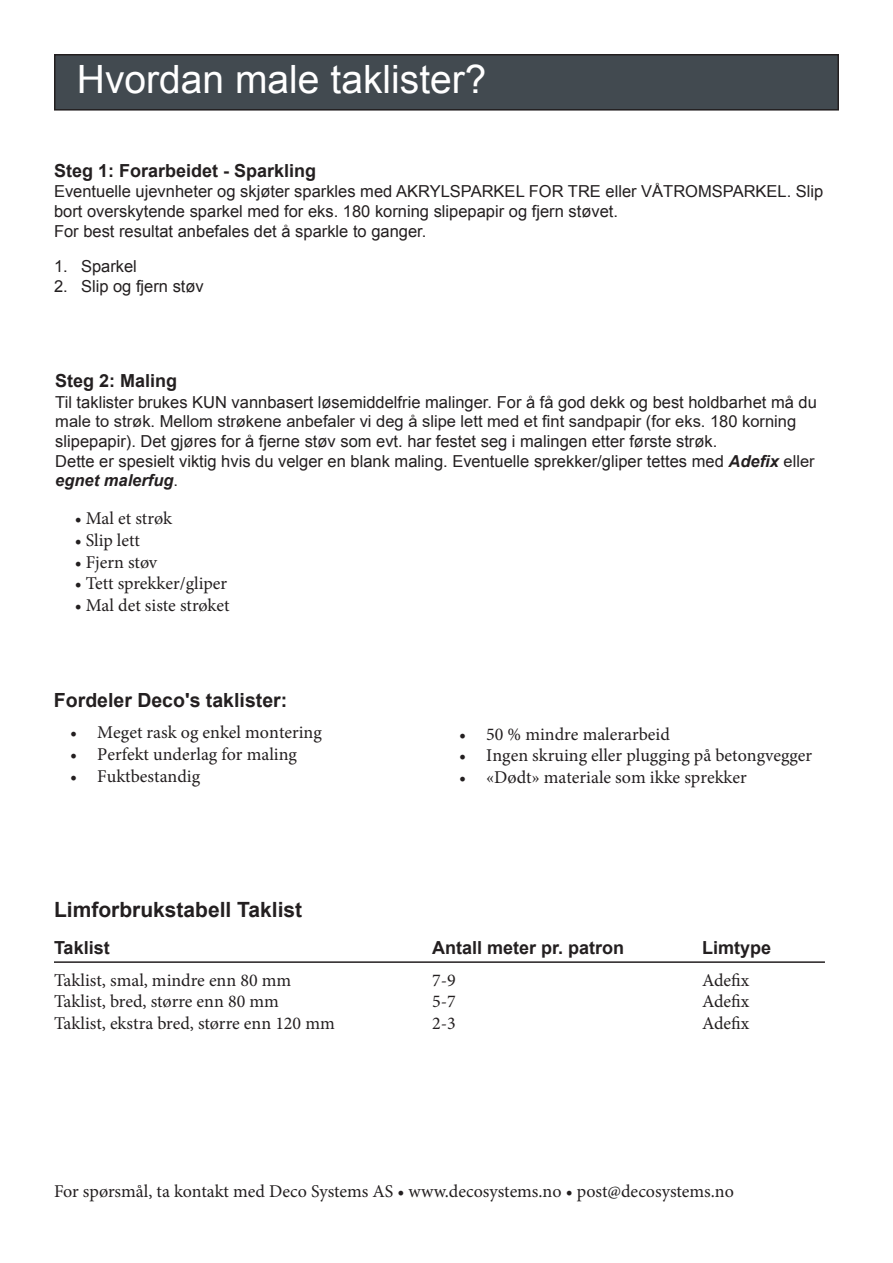
<style>
.page{position:relative;width:893px;height:1263px;background:#fff}
.page>*{position:absolute;margin:0;border:0;box-sizing:border-box;transform-origin:0 0}
.t1{font:39px "Arial";color:#fff}
.t2{font:700 21px "Arial";color:#231f20}
.t3{font:700 19.5px "Arial";color:#231f20}
.t4{font:18px "Minion Pro";color:#231f20}
.t5{font:700 18px "Arial";color:#231f20}
.t6{font:16.5px/19.8px "Arial";color:#231f20}
.t7{font:16.5px "Arial";color:#231f20}
.s1{font-weight:700;font-style:italic}
.s2{font-style:inherit}
</style>
<div class="page">
<div style="left:55px;top:55px;width:783px;height:55px;background:#424a50"></div>
<div style="left:54px;top:54px;width:785px;height:57px;border:2px solid #231f20"></div>
<hr style="left:54px;top:961px;width:771px;height:2px;background:#231f20">
<h1 class="t1" style="left:77px;top:54px;width:411px">Hvordan male taklister?</h1>
<p class="t5" style="left:54px;top:158px;width:264px">Steg 1: Forarbeidet - Sparkling</p>
<p class="t6" style="left:54px;top:181px;width:771px">Eventuelle ujevnheter og skjøter sparkles med AKRYLSPARKEL FOR TRE eller VÅTROMSPARKEL. Slip bort overskytende sparkel med for eks. 180 korning slipepapir og fjern støvet.<br>For best resultat anbefales det å sparkle to ganger.</p>
<p class="t6" style="left:54px;top:257px;width:84px">1. Sparkel</p>
<p class="t6" style="left:54px;top:277px;width:151px">2. Slip og fjern støv</p>
<p class="t5" style="left:55px;top:368px;width:124px">Steg 2: Maling</p>
<p class="t6" style="left:55px;top:392px;width:763px">Til taklister brukes KUN vannbasert løsemiddelfrie malinger. For å få god dekk og best holdbarhet må du</p>
<p class="t7" style="left:55px;top:410px;width:742px">male to strøk. Mellom strøkene anbefaler vi deg å slipe lett med et fint sandpapir (for eks. 180 korning</p>
<p class="t6" style="left:55px;top:431px;width:761px">slipepapir). Det gjøres for å fjerne støv som evt. har festet seg i malingen etter første strøk.<br>Dette er spesielt viktig hvis du velger en blank maling. Eventuelle sprekker/gliper tettes med <span class="s1">Adefix</span> <span class="s2">eller </span><span class="s1">egnet malerfug</span><span class="s2">.</span></p>
<p class="t4" style="left:75px;top:507px;width:99px">• Mal et strøk</p>
<p class="t4" style="left:75px;top:528px;width:67px">• Slip lett</p>
<p class="t4" style="left:75px;top:550px;width:84px">• Fjern støv</p>
<p class="t4" style="left:75px;top:571px;width:154px">• Tett sprekker/gliper</p>
<p class="t4" style="left:75px;top:593px;width:156px">• Mal det siste strøket</p>
<p class="t3" style="left:54px;top:686px;width:235px">Fordeler Deco's taklister:</p>
<p class="t4" style="left:70px;top:720px;width:253px">• Meget rask og enkel montering</p>
<p class="t4" style="left:70px;top:742px;width:228px">• Perfekt underlag for maling</p>
<p class="t4" style="left:70px;top:764px;width:131px">• Fuktbestandig</p>
<p class="t4" style="left:459px;top:722px;width:212px">• 50 % mindre malerarbeid</p>
<p class="t4" style="left:459px;top:743px;width:354px">• Ingen skruing eller plugging på betongvegger</p>
<p class="t4" style="left:459px;top:765px;width:289px">• «Dødt» materiale som ikke sprekker</p>
<p class="t2" style="left:54px;top:895px;width:250px">Limforbrukstabell Taklist</p>
<p class="t5" style="left:54px;top:935px;width:57px">Taklist</p>
<p class="t5" style="left:432px;top:935px;width:194px">Antall meter pr. patron</p>
<p class="t5" style="left:702px;top:935px;width:71px">Limtype</p>
<p class="t4" style="left:54px;top:968px;width:239px">Taklist, smal, mindre enn 80 mm</p>
<p class="t4" style="left:432px;top:968px;width:25px">7-9</p>
<p class="t4" style="left:702px;top:968px;width:49px">Adefix</p>
<p class="t4" style="left:54px;top:990px;width:226px">Taklist, bred, større enn 80 mm</p>
<p class="t4" style="left:432px;top:990px;width:25px">5-7</p>
<p class="t4" style="left:702px;top:990px;width:49px">Adefix</p>
<p class="t4" style="left:54px;top:1011px;width:282px">Taklist, ekstra bred, større enn 120 mm</p>
<p class="t4" style="left:432px;top:1011px;width:25px">2-3</p>
<p class="t4" style="left:702px;top:1011px;width:49px">Adefix</p>
<p class="t4" style="left:54px;top:1179px;width:681px">For spørsmål, ta kontakt med Deco Systems AS • www.decosystems.no • post@decosystems.no</p>
</div>
